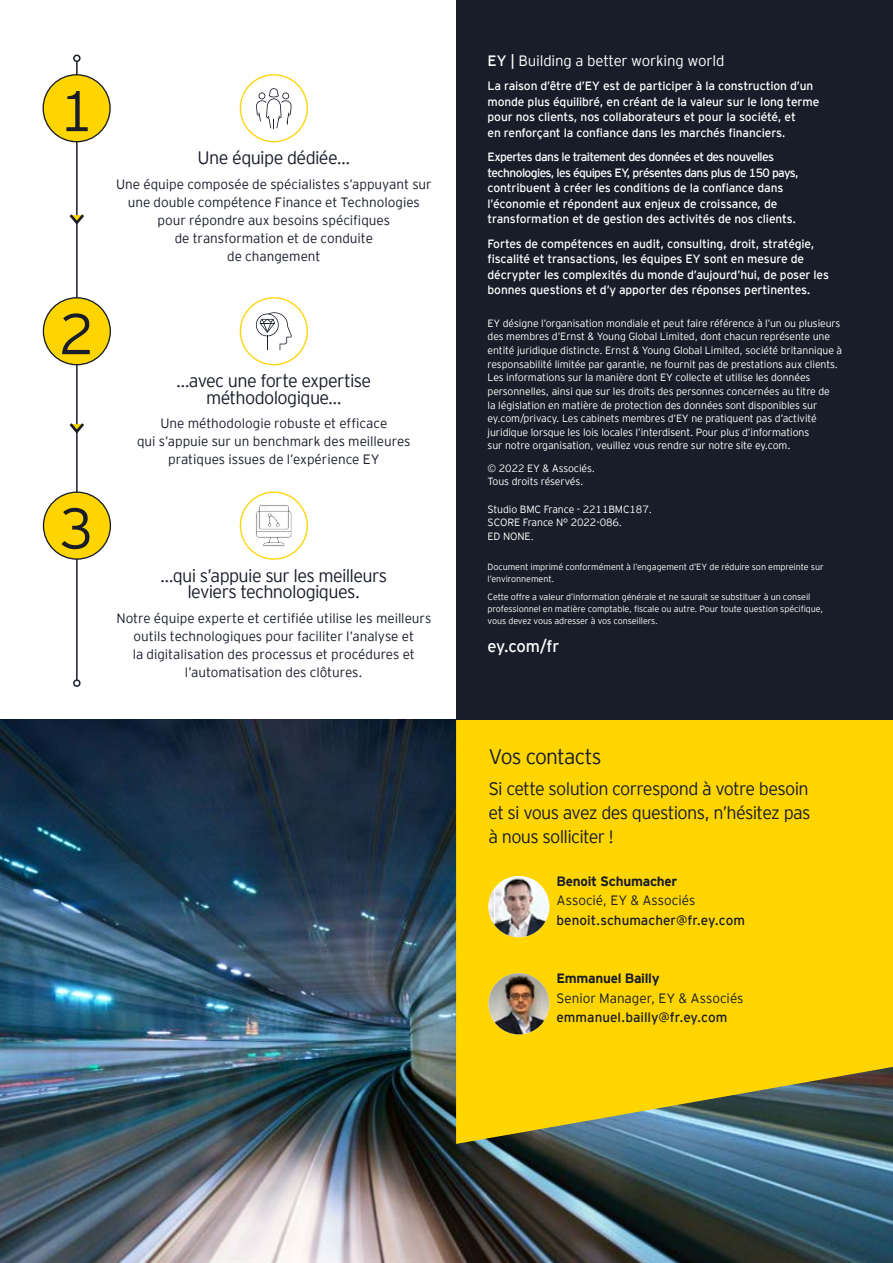
<style>
.page{position:relative;width:893px;height:1263px;background:#fff}
.page>*{position:absolute;margin:0;border:0;box-sizing:border-box;transform-origin:0 0}
.t1{font:300 57.3px "EY Interstate";color:#181d29}
.t2{font:300 21px "EY Interstate";letter-spacing:-.04em;color:#181d29}
.t3{font:300 18px/24px "EY Interstate";letter-spacing:-.035em;color:#181d29;text-align:center}
.t4{font:16.5px "EY Interstate";letter-spacing:-.02em;color:#fff}
.t5{font:300 15px "EY Interstate";letter-spacing:-.01em;color:#fff}
.t6{font:300 13.5px/18px "EY Interstate";color:#181d29;text-align:center}
.t7{font:13.5px "EY Interstate";color:#181d29}
.t8{font:700 13.5px "EY Interstate";letter-spacing:-.02em;color:#181d29}
.t9{font:12px/15.6px "EY Interstate";letter-spacing:-.01em;color:#fff}
.t10{font:300 10.5px/13.6px "EY Interstate";letter-spacing:-.01em;color:#fff}
.t11{font:300 9px/12px "EY Interstate";letter-spacing:-.01em;color:#fff}
.s1{font-weight:400}
</style>
<div class="page">
<div style="left:240px;top:491px;width:68px;height:69px;border:1px solid #ffd500;border-radius:50%"></div>
<img style="left:0;top:720px;width:893px;height:543px">
<div style="left:456px;top:0;width:437px;height:720px;background:#181d29"></div>
<svg style="left:456px;top:720px;width:437px;height:424px;fill:#ffd500"></svg>
<img style="left:488px;top:876px;width:61px;height:61px;border-radius:31px">
<img style="left:488px;top:973px;width:61px;height:61px;border-radius:31px">
<div style="left:240px;top:74px;width:68px;height:68px;border:1px solid #ffd500;border-radius:50%"></div>
<svg style="left:256px;top:88px;width:36px;height:40px"></svg>
<hr style="left:76px;top:61px;width:2px;height:619px;background:#181d29">
<div style="left:73px;top:55px;width:8px;height:7px;border:2px solid #181d29;border-radius:50%"></div>
<div style="left:73px;top:679px;width:8px;height:8px;border:2px solid #181d29;border-radius:50%"></div>
<svg style="left:69px;top:211px;width:15px;height:16px"></svg>
<svg style="left:69px;top:420px;width:15px;height:16px"></svg>
<div style="left:44px;top:492px;width:66px;height:67px;background:#ffd500;border-radius:50%"></div>
<div style="left:43px;top:491px;width:68px;height:69px;border:1px solid #181d29;border-radius:50%"></div>
<div style="left:43px;top:75px;width:67px;height:67px;background:#ffd500;border-radius:50%"></div>
<div style="left:43px;top:74px;width:68px;height:68px;border:1px solid #181d29;border-radius:50%"></div>
<div style="left:43px;top:298px;width:67px;height:67px;background:#ffd500;border-radius:50%"></div>
<div style="left:43px;top:297px;width:68px;height:68px;border:1px solid #181d29;border-radius:50%"></div>
<div style="left:240px;top:297px;width:68px;height:68px;border:1px solid #ffd500;border-radius:50%"></div>
<svg style="left:256px;top:312px;width:36px;height:38px"></svg>
<svg style="left:256px;top:505px;width:36px;height:41px"></svg>
<h1 class="t1" style="left:59px;top:70px;width:37px">1</h1>
<h1 class="t1" style="left:59px;top:293px;width:37px">2</h1>
<h1 class="t1" style="left:59px;top:487px;width:37px">3</h1>
<h3 class="t3" style="left:198px;top:145px;width:154px">Une équipe dédiée…</h3>
<p class="t6" style="left:116px;top:174px;width:317px">Une équipe composée de spécialistes s’appuyant sur une double compétence Finance et Technologies pour répondre aux besoins spécifiques<br>de transformation et de conduite<br>de changement</p>
<h3 class="t3" style="left:176px;top:371px;width:196px;line-height:16.5px">…avec une forte expertise méthodologique…</h3>
<p class="t6" style="left:137px;top:414px;width:275px">Une méthodologie robuste et efficace<br>qui s’appuie sur un benchmark des meilleures pratiques issues de l’expérience EY</p>
<h3 class="t3" style="left:160px;top:566px;width:228px;line-height:16.5px">…qui s’appuie sur les meilleurs leviers technologiques.</h3>
<p class="t6" style="left:116px;top:608px;width:316px">Notre équipe experte et certifiée utilise les meilleurs outils technologiques pour faciliter l’analyse et<br>la digitalisation des processus et procédures et l’automatisation des clôtures.</p>
<h3 class="t5" style="left:488px;top:50px;width:238px"><span class="s1">EY |</span> Building a better working world</h3>
<p class="t9" style="left:488px;top:77px;width:333px">La raison d’être d’EY est de participer à la construction d’un monde plus équilibré, en créant de la valeur sur le long terme pour nos clients, nos collaborateurs et pour la société, et<br>en renforçant la confiance dans les marchés financiers.</p>
<p class="t9" style="left:488px;top:148px;width:313px">Expertes dans le traitement des données et des nouvelles technologies, les équipes EY, présentes dans plus de 150 pays, contribuent à créer les conditions de la confiance dans l’économie et répondent aux enjeux de croissance, de transformation et de gestion des activités de nos clients.</p>
<p class="t9" style="left:488px;top:235px;width:343px">Fortes de compétences en audit, consulting, droit, stratégie, fiscalité et transactions, les équipes EY sont en mesure de décrypter les complexités du monde d’aujourd’hui, de poser les bonnes questions et d’y apporter des réponses pertinentes.</p>
<p class="t10" style="left:488px;top:315px;width:356px">EY désigne l’organisation mondiale et peut faire référence à l’un ou plusieurs des membres d’Ernst &amp; Young Global Limited, dont chacun représente une entité juridique distincte. Ernst &amp; Young Global Limited, société britannique à responsabilité limitée par garantie, ne fournit pas de prestations aux clients.<br>Les informations sur la manière dont EY collecte et utilise les données personnelles, ainsi que sur les droits des personnes concernées au titre de<br>la législation en matière de protection des données sont disponibles sur ey.com/privacy. Les cabinets membres d’EY ne pratiquent pas d’activité juridique lorsque les lois locales l’interdisent. Pour plus d’informations<br>sur notre organisation, veuillez vous rendre sur notre site ey.com.</p>
<p class="t10" style="left:488px;top:460px;width:109px">© 2022 EY &amp; Associés.<br>Tous droits réservés.</p>
<p class="t10" style="left:488px;top:501px;width:166px">Studio BMC France - 2211BMC187.<br>SCORE France N° 2022-086.<br>ED NONE.</p>
<p class="t11" style="left:488px;top:560px;width:338px">Document imprimé conformément à l’engagement d’EY de réduire son empreinte sur l’environnement.</p>
<p class="t11" style="left:488px;top:590px;width:337px">Cette offre a valeur d’information générale et ne saurait se substituer à un conseil professionnel en matière comptable, fiscale ou autre. Pour toute question spécifique, vous devez vous adresser à vos conseillers.</p>
<h3 class="t4" style="left:488px;top:635px;width:73px">ey.com/fr</h3>
<h2 class="t2" style="left:488px;top:742px;width:115px">Vos contacts</h2>
<h3 class="t3" style="left:488px;top:776px;width:324px;text-align:justify">Si cette solution correspond à votre besoin et si vous avez des questions, n’hésitez pas à nous solliciter !</h3>
<p class="t8" style="left:556px;top:871px;width:122px">Benoit Schumacher</p>
<p class="t6" style="left:556px;top:891px;width:140px">Associé, EY &amp; Associés</p>
<p class="t7" style="left:556px;top:910px;width:190px">benoit.schumacher@fr.ey.com</p>
<p class="t8" style="left:556px;top:969px;width:105px">Emmanuel Bailly</p>
<p class="t6" style="left:556px;top:988px;width:189px">Senior Manager, EY &amp; Associés</p>
<p class="t7" style="left:556px;top:1008px;width:172px">emmanuel.bailly@fr.ey.com</p>
</div>
